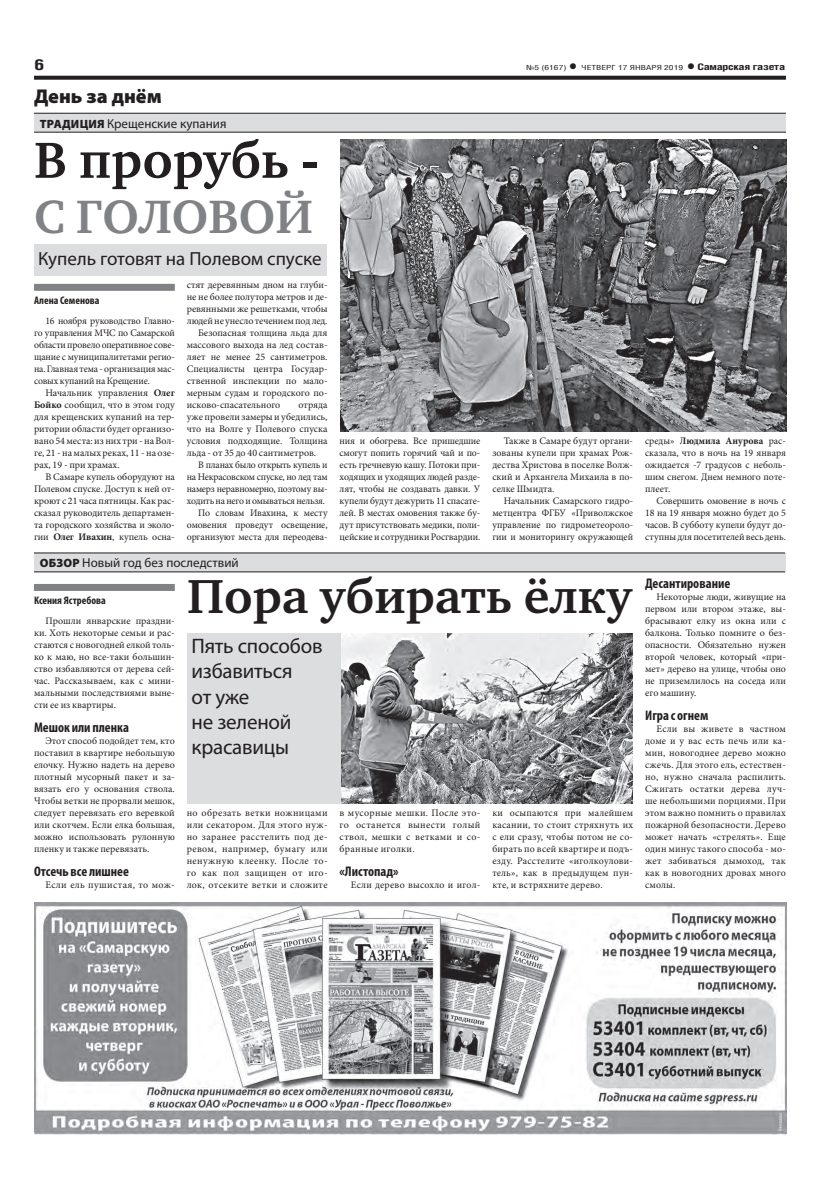
<style>
.page{position:relative;width:820px;height:1191px;background:#fff}
.page>*{position:absolute;margin:0;border:0;box-sizing:border-box;transform-origin:0 0}
.заголовок{font:700 52px "Charter C";color:#231f20}
.заголовок-2{font:700 49px "Charter C";color:#231f20}
.заголовок-3{font:700 48px "Charter C";color:#808285}
.подзаголовок{font:21px/25.2px "Myriad Pro";letter-spacing:-.01em;color:#231f20}
.рубрика{font:900 20px "Myriad Pro";color:#231f20}
.подзаголовок-2{font:19px "Myriad Pro";color:#231f20}
.t1{font:700 15px "Helios Cond";color:#231f20;scale:1.4 1}
.ЗАГ_в_ТЕКСТЕ{font:700 condensed 14px "Myriad Pro";color:#231f20}
.надзаголовок{font:13px "Myriad Pro";color:#231f20}
.автор_чб{font:700 condensed 11px "Myriad Pro";color:#231f20}
.ОСНОВНОЙ{font:10px/12px "Minion Pro";color:#231f20;text-align:justify}
.ОСНОВНОЙ-2{font:10px "Minion Pro";letter-spacing:.02em;color:#231f20}
.ОСНОВНОЙ-3{font:10px "Minion Pro";letter-spacing:.03em;color:#231f20}
.t2{font:7px "Helios Cond";color:#231f20;scale:1.4 1}
.s1{font-weight:700;font-size:16px}
.s2{font-weight:700;font-size:9px}
.s3{font-weight:900;font-size:12px}
.s4{font-weight:700}
</style>
<div class="page">
<svg style="left:34px;top:76px;width:751px;height:4px;background:#322f2f"></svg>
<div style="left:34px;top:113px;width:751px;height:19px;background:#dcdddf"></div>
<hr style="left:34px;top:113px;width:751px;height:1px;background:#231f20">
<hr style="left:34px;top:132px;width:751px;height:1px;background:#231f20">
<div style="left:34px;top:553px;width:750px;height:19px;background:#dcdddf"></div>
<hr style="left:34px;top:553px;width:750px;height:1px;background:#231f20">
<hr style="left:34px;top:571px;width:750px;height:1px;background:#231f20">
<div style="left:34px;top:284px;width:141px;height:7px;background:#808285"></div>
<div style="left:34px;top:244px;width:292px;height:32px;background:#dcdddf"></div>
<img style="left:340px;top:139px;width:445px;height:293px">
<div style="left:34px;top:584px;width:141px;height:7px;background:#808285"></div>
<img style="left:340px;top:633px;width:292px;height:170px">
<div style="left:187px;top:633px;width:153px;height:170px;background:#dcdddf"></div>
<img style="left:34px;top:902px;width:751px;height:232px">
<p class="t1" style="left:34px;top:55px;width:9px">6</p>
<p class="t2" style="left:526px;top:63px;width:186px">№5 (6167) <span class="s1">•</span> ЧЕТВЕРГ 17 ЯНВАРЯ 2019 <span class="s1">•</span> <span class="s2">Самарская газета</span></p>
<p class="рубрика" style="left:34px;top:85px;width:129px">День за днём</p>
<p class="надзаголовок" style="left:40px;top:115px;width:188px"><span class="s3">ТРАДИЦИЯ</span> Крещенские купания</p>
<p class="заголовок" style="left:34px;top:132px;width:285px">В прорубь -</p>
<p class="заголовок-3" style="left:34px;top:190px;width:280px">С ГОЛОВОЙ</p>
<p class="подзаголовок-2" style="left:38px;top:247px;width:285px">Купель готовят на Полевом спуске</p>
<p class="автор_чб" style="left:34px;top:294px;width:67px">Алена Семенова</p>
<p class="ОСНОВНОЙ" style="left:34px;top:315px;width:142px;text-indent:11px">16 ноября руководство Главно&shy;го управления МЧС по Самарской области провело оперативное сове&shy;щание с муниципалитетами регио&shy;на. Главная тема - организация мас&shy;совых купаний на Крещение.</p>
<p class="ОСНОВНОЙ" style="left:34px;top:387px;width:142px;text-indent:11px">Начальник управления <span class="s4">Олег Бойко</span> сообщил, что в этом году для крещенских купаний на тер&shy;ритории области будет организо&shy;вано 54 места: из них три - на Вол&shy;ге, 21 - на малых реках, 11 - на озе&shy;рах, 19 - при храмах.</p>
<p class="ОСНОВНОЙ" style="left:34px;top:471px;width:142px;text-indent:11px">В Самаре купель оборудуют на Полевом спуске. Доступ к ней от&shy;кроют с 21 часа пятницы. Как рас&shy;сказал руководитель департамен&shy;та городского хозяйства и эколо&shy;гии <span class="s4">Олег Ивахин</span>, купель осна-</p>
<p class="ОСНОВНОЙ" style="left:187px;top:279px;width:142px">стят деревянным дном на глуби&shy;не не более полутора метров и де&shy;ревянными же решетками, чтобы людей не унесло течением под лед.</p>
<p class="ОСНОВНОЙ" style="left:187px;top:327px;width:142px;text-indent:11px">Безопасная толщина льда для массового выхода на лед состав&shy;ляет не менее 25 сантиметров.<br>Специалисты центра Государ&shy;ственной инспекции по мало&shy;мерным судам и городского по&shy;исково-спасательного</p>
<p class="ОСНОВНОЙ" style="left:187px;top:399px;width:142px;text-indent:111px">отряда уже провели замеры и убедились, что на Волге у Полевого спуска условия подходящие. Толщина льда - от 35 до 40 сантиметров.</p>
<p class="ОСНОВНОЙ" style="left:187px;top:459px;width:142px;text-indent:11px">В планах было открыть купель и на Некрасовском спуске, но лед там намерз неравномерно, поэтому вы&shy;ходить на него и омываться нельзя.</p>
<p class="ОСНОВНОЙ" style="left:187px;top:507px;width:142px;text-indent:11px">По словам Ивахина, к месту омовения проведут освещение, организуют места для переодева-</p>
<p class="надзаголовок" style="left:40px;top:555px;width:200px"><span class="s3">ОБЗОР</span> Новый год без последствий</p>
<p class="ОСНОВНОЙ" style="left:339px;top:435px;width:142px">ния и обогрева. Все пришедшие смогут попить горячий чай и по&shy;есть гречневую кашу. Потоки при&shy;ходящих и уходящих людей разде&shy;лят, чтобы не создавать давки. У купели будут дежурить 11 спасате&shy;лей. В местах омовения также бу&shy;дут присутствовать медики, поли&shy;цейские и сотрудники Росгвардии.</p>
<p class="ОСНОВНОЙ" style="left:492px;top:435px;width:142px;text-indent:11px">Также в Самаре будут органи&shy;зованы купели при храмах Рож&shy;дества Христова в поселке Волж&shy;ский и Архангела Михаила в по&shy;селке Шмидта.</p>
<p class="ОСНОВНОЙ" style="left:492px;top:495px;width:142px;text-indent:11px">Начальник Самарского гидро&shy;метцентра ФГБУ «Приволжское управление по гидрометеороло&shy;гии и мониторингу окружающей</p>
<p class="автор_чб" style="left:34px;top:594px;width:73px">Ксения Ястребова</p>
<p class="ОСНОВНОЙ" style="left:34px;top:615px;width:142px;text-indent:11px">Прошли январские праздни&shy;ки. Хоть некоторые семьи и рас&shy;стаются с новогодней елкой толь&shy;ко к маю, но все-таки большин&shy;ство избавляются от дерева сей&shy;час. Рассказываем, как с мини&shy;мальными последствиями выне&shy;сти ее из квартиры.</p>
<p class="ЗАГ_в_ТЕКСТЕ" style="left:34px;top:719px;width:96px">Мешок или пленка</p>
<p class="ОСНОВНОЙ" style="left:34px;top:735px;width:142px;text-indent:11px">Этот способ подойдет тем, кто поставил в квартире небольшую елочку. Нужно надеть на дерево плотный мусорный пакет и за&shy;вязать его у основания ствола.<br>Чтобы ветки не прорвали мешок, следует перевязать его веревкой или скотчем. Если елка большая, можно использовать рулонную пленку и также перевязать.</p>
<p class="ЗАГ_в_ТЕКСТЕ" style="left:34px;top:863px;width:96px">Отсечь все лишнее</p>
<p class="ОСНОВНОЙ-3" style="left:45px;top:878px;width:131px">Если ель пушистая, то мож-</p>
<p class="заголовок-2" style="left:187px;top:569px;width:446px">Пора убирать ёлку</p>
<p class="подзаголовок" style="left:191px;top:633px;width:132px">Пять способов избавиться<br>от уже<br>не зеленой красавицы</p>
<p class="ОСНОВНОЙ" style="left:187px;top:807px;width:142px">но обрезать ветки ножницами или секатором. Для этого нуж&shy;но заранее расстелить под де&shy;ревом, например, бумагу или ненужную клеенку. После то&shy;го как пол защищен от иго&shy;лок, отсеките ветки и сложите</p>
<p class="ОСНОВНОЙ" style="left:339px;top:807px;width:142px">в мусорные мешки. После это&shy;го останется вынести голый ствол, мешки с ветками и со&shy;бранные иголки.</p>
<p class="ЗАГ_в_ТЕКСТЕ" style="left:339px;top:863px;width:60px">«Листопад»</p>
<p class="ОСНОВНОЙ-2" style="left:351px;top:878px;width:131px">Если дерево высохло и игол-</p>
<p class="ОСНОВНОЙ" style="left:492px;top:807px;width:142px">ки осыпаются при малейшем касании, то стоит стряхнуть их с ели сразу, чтобы потом не со&shy;бирать по всей квартире и подъ&shy;езду. Расстелите «иголкоулови&shy;тель», как в предыдущем пун&shy;кте, и встряхните дерево.</p>
<p class="ОСНОВНОЙ" style="left:645px;top:435px;width:142px">среды» <span class="s4">Людмила Анурова</span> рас&shy;сказала, что в ночь на 19 января ожидается -7 градусов с неболь&shy;шим снегом. Днем немного поте&shy;плеет.</p>
<p class="ОСНОВНОЙ" style="left:645px;top:495px;width:142px;text-indent:11px">Совершить омовение в ночь с 18 на 19 января можно будет до 5 часов. В субботу купели будут до&shy;ступны для посетителей весь день.</p>
<p class="ЗАГ_в_ТЕКСТЕ" style="left:645px;top:575px;width:87px">Десантирование</p>
<p class="ОСНОВНОЙ" style="left:645px;top:591px;width:142px;text-indent:11px">Некоторые люди, живущие на первом или втором этаже, вы&shy;брасывают елку из окна или с балкона. Только помните о без&shy;опасности. Обязательно нужен второй человек, который «при&shy;мет» дерево на улице, чтобы оно не приземлилось на соседа или его машину.</p>
<p class="ЗАГ_в_ТЕКСТЕ" style="left:645px;top:707px;width:65px">Игра с огнем</p>
<p class="ОСНОВНОЙ" style="left:645px;top:723px;width:142px;text-indent:11px">Если вы живете в частном доме и у вас есть печь или ка&shy;мин, новогоднее дерево можно сжечь. Для этого ель, естествен&shy;но, нужно сначала распилить.<br>Сжигать остатки дерева луч&shy;ше небольшими порциями. При этом важно помнить о правилах пожарной безопасности. Дерево может начать «стрелять». Еще один минус такого способа - мо&shy;жет забиваться дымоход, так как в новогодних дровах много смолы.</p>
</div>
